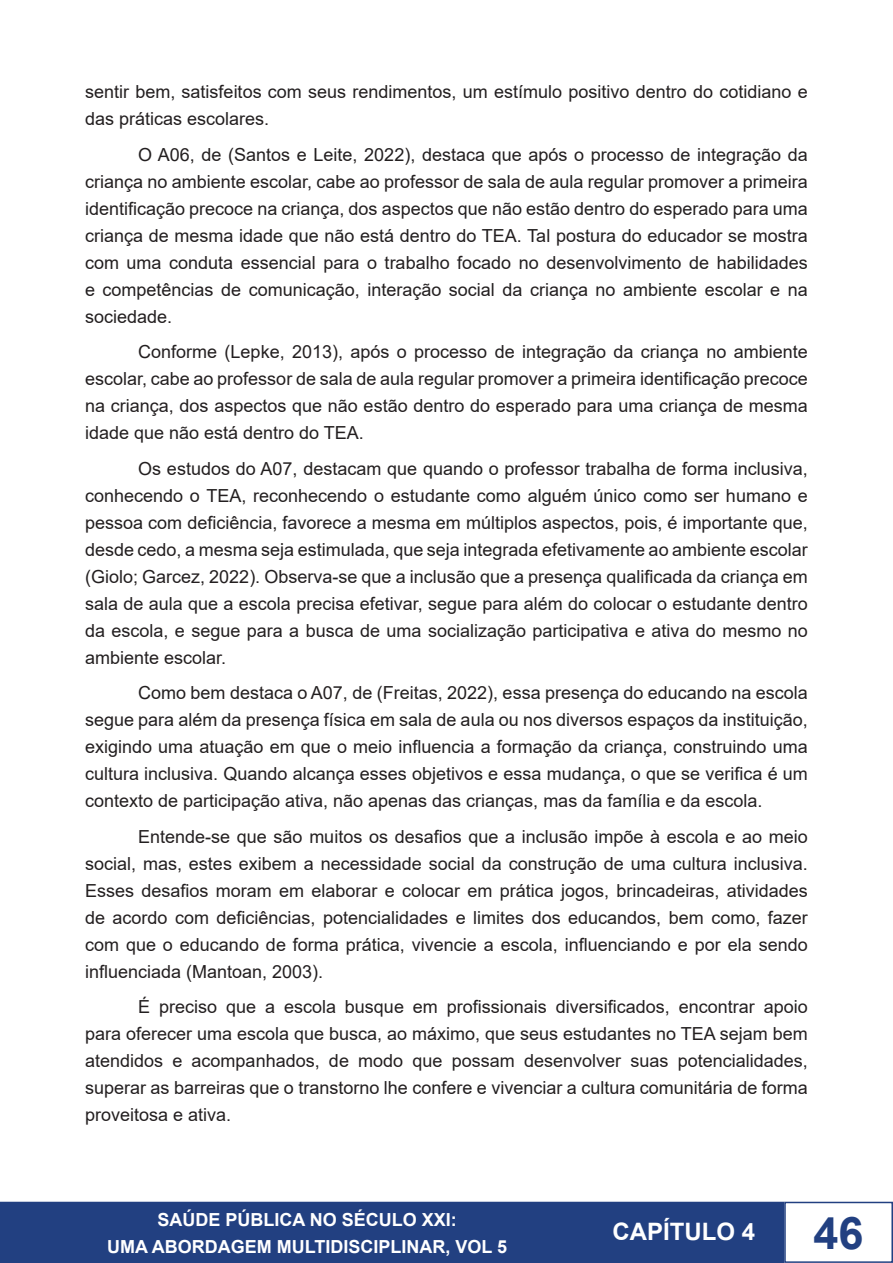
<style>
.page{position:relative;width:893px;height:1263px;background:#fff}
.page>*{position:absolute;margin:0;border:0;box-sizing:border-box;transform-origin:0 0}
.t1{font:700 45px "Arial";color:#224081}
.t2{font:700 24px "Arial";color:#fff}
.t3{font:18px/27px "Arial";color:#231f20;text-align:justify}
.t4{font:700 18px/27px "Arial";color:#fff;text-align:center}
</style>
<div class="page">
<div style="left:1px;top:1202px;width:782px;height:60px;background:#224081"></div>
<div style="left:0;top:1202px;width:784px;height:61px;border:2px solid #224081"></div>
<div style="left:784px;top:1202px;width:109px;height:61px;border:2px solid #224081"></div>
<p class="t3" style="left:85px;top:78px;width:724px">sentir bem, satisfeitos com seus rendimentos, um estímulo positivo dentro do cotidiano e das práticas escolares.</p>
<p class="t3" style="left:85px;top:141px;width:724px;text-indent:53px">O A06, de (Santos e Leite, 2022), destaca que após o processo de integração da criança no ambiente escolar, cabe ao professor de sala de aula regular promover a primeira identificação precoce na criança, dos aspectos que não estão dentro do esperado para uma criança de mesma idade que não está dentro do TEA. Tal postura do educador se mostra com uma conduta essencial para o trabalho focado no desenvolvimento de habilidades e competências de comunicação, interação social da criança no ambiente escolar e na sociedade.</p>
<p class="t3" style="left:85px;top:338px;width:724px;text-indent:53px">Conforme (Lepke, 2013), após o processo de integração da criança no ambiente escolar, cabe ao professor de sala de aula regular promover a primeira identificação precoce na criança, dos aspectos que não estão dentro do esperado para uma criança de mesma idade que não está dentro do TEA.</p>
<p class="t3" style="left:85px;top:455px;width:724px;text-indent:53px">Os estudos do A07, destacam que quando o professor trabalha de forma inclusiva, conhecendo o TEA, reconhecendo o estudante como alguém único como ser humano e pessoa com deficiência, favorece a mesma em múltiplos aspectos, pois, é importante que, desde cedo, a mesma seja estimulada, que seja integrada efetivamente ao ambiente escolar (Giolo; Garcez, 2022). Observa-se que a inclusão que a presença qualificada da criança em sala de aula que a escola precisa efetivar, segue para além do colocar o estudante dentro da escola, e segue para a busca de uma socialização participativa e ativa do mesmo no ambiente escolar.</p>
<p class="t3" style="left:85px;top:679px;width:724px;text-indent:53px">Como bem destaca o A07, de (Freitas, 2022), essa presença do educando na escola segue para além da presença física em sala de aula ou nos diversos espaços da instituição, exigindo uma atuação em que o meio influencia a formação da criança, construindo uma cultura inclusiva. Quando alcança esses objetivos e essa mudança, o que se verifica é um contexto de participação ativa, não apenas das crianças, mas da família e da escola.</p>
<p class="t3" style="left:85px;top:823px;width:724px;text-indent:53px">Entende-se que são muitos os desafios que a inclusão impõe à escola e ao meio social, mas, estes exibem a necessidade social da construção de uma cultura inclusiva.<br>Esses desafios moram em elaborar e colocar em prática jogos, brincadeiras, atividades de acordo com deficiências, potencialidades e limites dos educandos, bem como, fazer com que o educando de forma prática, vivencie a escola, influenciando e por ela sendo influenciada (Mantoan, 2003).</p>
<p class="t3" style="left:85px;top:993px;width:724px;text-indent:53px">É preciso que a escola busque em profissionais diversificados, encontrar apoio para oferecer uma escola que busca, ao máximo, que seus estudantes no TEA sejam bem atendidos e acompanhados, de modo que possam desenvolver suas potencialidades, superar as barreiras que o transtorno lhe confere e vivenciar a cultura comunitária de forma proveitosa e ativa.</p>
<p class="t4" style="left:107px;top:1206px;width:401px">SAÚDE PÚBLICA NO SÉCULO XXI:<br>UMA ABORDAGEM MULTIDISCIPLINAR, VOL 5</p>
<h2 class="t2" style="left:612px;top:1215px;width:144px">CAPÍTULO 4</h2>
<h1 class="t1" style="left:814px;top:1201px;width:52px">46</h1>
</div>
